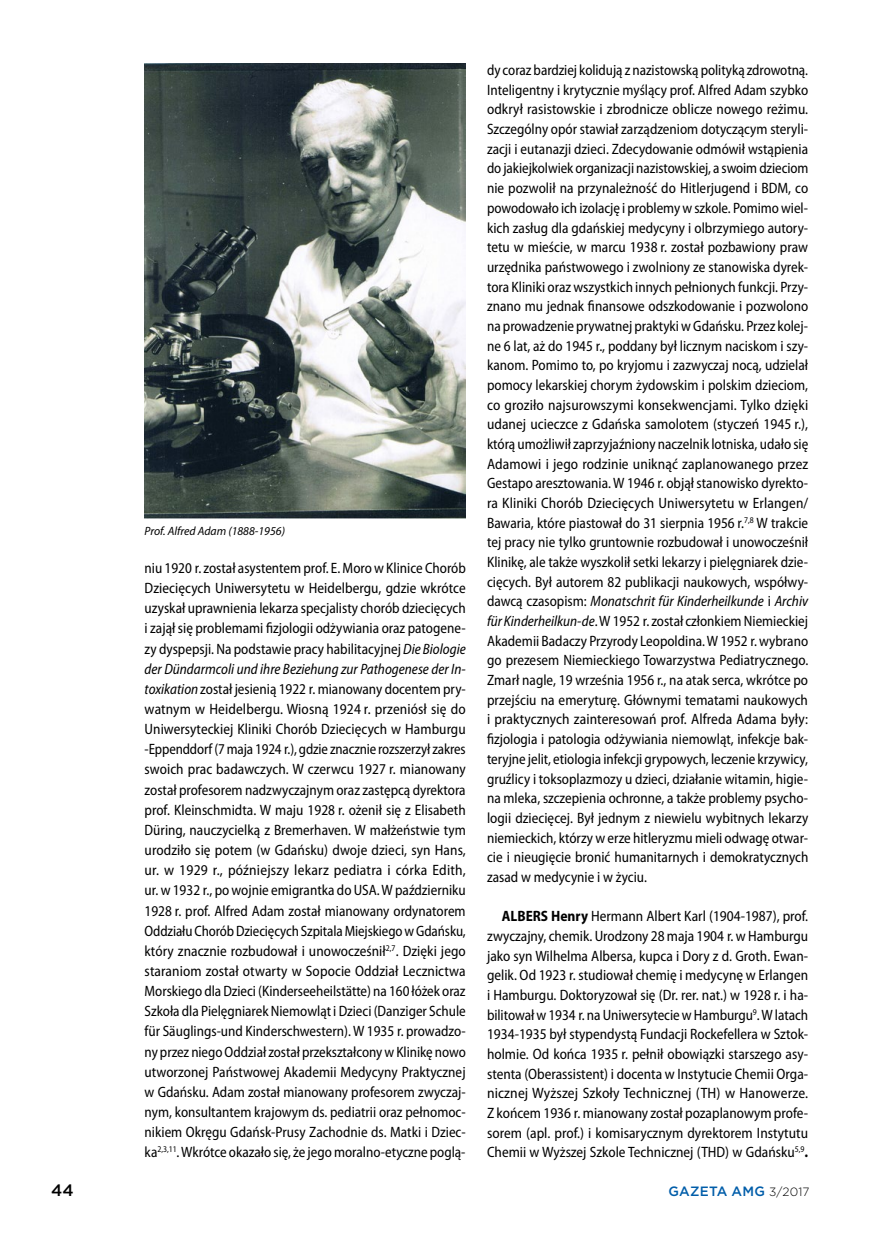
<style>
.page{position:relative;width:872px;height:1234px;background:#fff}
.page>*{position:absolute;margin:0;border:0;box-sizing:border-box;transform-origin:0 0}
.t1{font:500 16.5px "Gotham";color:#000}
.t2{font:semi-condensed 15px/19.6px "Myriad Pro";color:#000;text-align:justify;scale:.95 1}
.t3{font:semi-condensed 15px/20.1px "Myriad Pro";color:#000;text-align:justify;scale:.96 1}
.t4{font:semi-condensed 15px/19.6px "Myriad Pro";color:#000;text-align:justify}
.t5{font:500 13.5px "Gotham";letter-spacing:.015em;color:#005da9}
.t6{font:italic 12px "Myriad Pro";color:#000}
.s1{font-style:italic}
.s2{font-weight:700}
.s3{font-weight:300;font-size:12px;color:#000}
</style>
<div class="page">
<img style="left:145px;top:64px;width:321px;height:455px">
<p class="t6" style="left:145px;top:523px;width:142px">Prof. Alfred Adam (1888-1956)</p>
<p class="t3" style="left:145px;top:557px;width:336px">niu 1920 r. został asystentem prof. E. Moro w Klinice Chorób Dziecięcych Uniwersytetu w Heidelbergu, gdzie wkrótce uzyskał uprawnienia lekarza specjalisty chorób dziecięcych i zajął się problemami fizjologii odżywiania oraz patogene&shy;zy dyspepsji. Na podstawie pracy habilitacyjnej <span class="s1">Die Biologie der Dündarmcoli und ihre Beziehung zur Pathogenese der In&shy;toxikation</span> został jesienią 1922 r. mianowany docentem pry&shy;watnym w Heidelbergu. Wiosną 1924 r. przeniósł się do Uniwersyteckiej Kliniki Chorób Dziecięcych w Hamburgu -Eppenddorf (7 maja 1924 r.), gdzie znacznie rozszerzył zakres swoich prac badawczych. W czerwcu 1927 r. mianowany został profesorem nadzwyczajnym oraz zastępcą dyrektora prof. Kleinschmidta. W maju 1928 r. ożenił się z Elisabeth Düring, nauczycielką z Bremerhaven. W małżeństwie tym urodziło się potem (w Gdańsku) dwoje dzieci, syn Hans, ur. w 1929 r., późniejszy lekarz pediatra i córka Edith, ur. w 1932 r., po wojnie emigrantka do USA. W październiku 1928 r. prof. Alfred Adam został mianowany ordynatorem Oddziału Chorób Dziecięcych Szpitala Miejskiego w Gdańsku, który znacznie rozbudował i unowocześnił<sup>2,7</sup>. Dzięki jego staraniom został otwarty w Sopocie Oddział Lecznictwa Morskiego dla Dzieci (Kinderseeheilstätte) na 160 łóżek oraz Szkoła dla Pielęgniarek Niemowląt i Dzieci (Danziger Schule für Säuglings-und Kinderschwestern). W 1935 r. prowadzo&shy;ny przez niego Oddział został przekształcony w Klinikę nowo utworzonej Państwowej Akademii Medycyny Praktycznej w Gdańsku. Adam został mianowany profesorem zwyczaj&shy;nym, konsultantem krajowym ds. pediatrii oraz pełnomoc&shy;nikiem Okręgu Gdańsk-Prusy Zachodnie ds. Matki i Dziec&shy;ka<sup>2,3,11</sup>. Wkrótce okazało się, że jego moralno-etyczne poglą-</p>
<p class="t2" style="left:487px;top:60px;width:340px">dy coraz bardziej kolidują z nazistowską polityką zdrowotną.<br>Inteligentny i krytycznie myślący prof. Alfred Adam szybko odkrył rasistowskie i zbrodnicze oblicze nowego reżimu.<br>Szczególny opór stawiał zarządzeniom dotyczącym steryli&shy;zacji i eutanazji dzieci. Zdecydowanie odmówił wstąpienia do jakiejkolwiek organizacji nazistowskiej, a swoim dzieciom nie pozwolił na przynależność do Hitlerjugend i BDM, co powodowało ich izolację i problemy w szkole. Pomimo wiel&shy;kich zasług dla gdańskiej medycyny i olbrzymiego autory&shy;tetu w mieście, w marcu 1938 r. został pozbawiony praw urzędnika państwowego i zwolniony ze stanowiska dyrek&shy;tora Kliniki oraz wszystkich innych pełnionych funkcji. Przy&shy;znano mu jednak finansowe odszkodowanie i pozwolono na prowadzenie prywatnej praktyki w Gdańsku. Przez kolej&shy;ne 6 lat, aż do 1945 r., poddany był licznym naciskom i szy&shy;kanom. Pomimo to, po kryjomu i zazwyczaj nocą, udzielał pomocy lekarskiej chorym żydowskim i polskim dzieciom, co groziło najsurowszymi konsekwencjami. Tylko dzięki udanej ucieczce z Gdańska samolotem (styczeń 1945 r.), którą umożliwił zaprzyjaźniony naczelnik lotniska, udało się Adamowi i jego rodzinie uniknąć zaplanowanego przez Gestapo aresztowania. W 1946 r. objął stanowisko dyrekto&shy;ra Kliniki Chorób Dziecięcych Uniwersytetu w Erlangen/ Bawaria, które piastował do 31 sierpnia 1956 r.<sup>7,8</sup> W trakcie tej pracy nie tylko gruntownie rozbudował i unowocześnił Klinikę, ale także wyszkolił setki lekarzy i pielęgniarek dzie&shy;cięcych. Był autorem 82 publikacji naukowych, współwy&shy;dawcą czasopism: <span class="s1">Monatschrit für Kinderheilkunde</span> i <span class="s1">Archiv für Kinderheilkun-de</span>. W 1952 r. został członkiem Niemieckiej Akademii Badaczy Przyrody Leopoldina. W 1952 r. wybrano go prezesem Niemieckiego Towarzystwa Pediatrycznego.<br>Zmarł nagle, 19 września 1956 r., na atak serca, wkrótce po przejściu na emeryturę. Głównymi tematami naukowych i praktycznych zainteresowań prof. Alfreda Adama były: fizjologia i patologia odżywiania niemowląt, infekcje bak&shy;teryjne jelit, etiologia infekcji grypowych, leczenie krzywicy, gruźlicy i toksoplazmozy u dzieci, działanie witamin, higie&shy;na mleka, szczepienia ochronne, a także problemy psycho&shy;logii dziecięcej. Był jednym z niewielu wybitnych lekarzy niemieckich, którzy w erze hitleryzmu mieli odwagę otwar&shy;cie i nieugięcie bronić humanitarnych i demokratycznych zasad w medycynie i w życiu.</p>
<p class="t4" style="left:487px;top:906px;width:323px;text-indent:15px"><span class="s2">ALBERS Henry</span> Hermann Albert Karl (1904-1987), prof. zwyczajny, chemik. Urodzony 28 maja 1904 r. w Hamburgu jako syn Wilhelma Albersa, kupca i Dory z d. Groth. Ewan&shy;gelik. Od 1923 r. studiował chemię i medycynę w Erlangen i Hamburgu. Doktoryzował się (Dr. rer. nat.) w 1928 r. i ha&shy;bilitował w 1934 r. na Uniwersytecie w Hamburgu<sup>9</sup>. W latach 1934-1935 był stypendystą Fundacji Rockefellera w Sztok&shy;holmie. Od końca 1935 r. pełnił obowiązki starszego asy&shy;stenta (Oberassistent) i docenta w Instytucie Chemii Orga&shy;nicznej Wyższej Szkoły Technicznej (TH) w Hanowerze.<br>Z końcem 1936 r. mianowany został pozaplanowym profe&shy;sorem (apl. prof.) i komisarycznym dyrektorem Instytutu Chemii w Wyższej Szkole Technicznej (THD) w Gdańsku<sup>5,9</sup><span class="s2">.</span></p>
<p class="t1" style="left:51px;top:1179px;width:24px">44</p>
<p class="t5" style="left:668px;top:1182px;width:143px">GAZETA AMG <span class="s3">3/2017</span></p>
</div>
